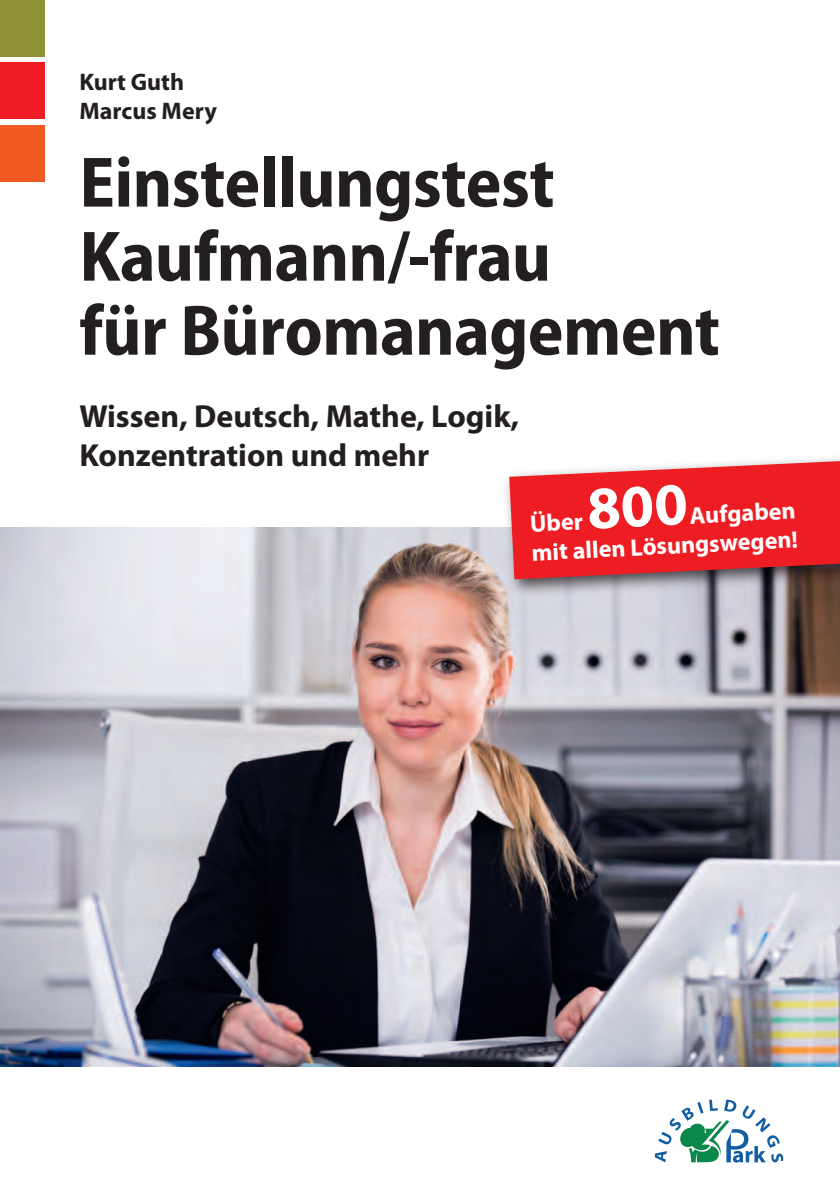
<style>
.page{position:relative;width:840px;height:1191px;background:#fff}
.page>*{position:absolute;margin:0;border:0;box-sizing:border-box;transform-origin:0 0}
.t1{font:700 semi-condensed 72px/74px "Myriad Pro";letter-spacing:-.005em;color:#231f20}
.t2{font:700 32px/38.4px "Myriad Pro";color:#231f20}
.t3{font:700 24.2px/28.8px "Myriad Pro";color:#fff;text-align:right}
.t4{font:700 24px/28.8px "Myriad Pro";color:#231f20}
</style>
<div class="page">
<div style="left:0;top:0;width:45px;height:57px;background:#8e9136"></div>
<div style="left:0;top:62px;width:45px;height:57px;background:#ee1d23"></div>
<div style="left:0;top:125px;width:45px;height:56px;background:#f15a23"></div>
<img style="left:0;top:527px;width:839px;height:539px">
<img style="left:497px;top:458px;width:342px;height:144px">
<svg style="left:654px;top:1099px;width:128px;height:63px"></svg>
<svg style="left:509px;top:459px;width:330px;height:120px;background:#e53439"></svg>
<p class="t4" style="left:79px;top:68px;width:139px">Kurt Guth<br>Marcus Mery</p>
<p class="t1" style="left:79px;top:146px;width:641px">Einstellungstest<br>Kaufmann/-frau<br>für Büromanagement</p>
<p class="t2" style="left:79px;top:398px;width:441px">Wissen, Deutsch, Mathe, Logik,<br>Konzentration und mehr</p>
<p class="t3" style="left:529px;top:510px;width:268px;rotate:-3deg">Aufgaben<br>mit allen Lösungswegen!</p>
<p class="t3" style="left:529px;top:509px;width:54px;rotate:-3deg">Über</p>
</div>
